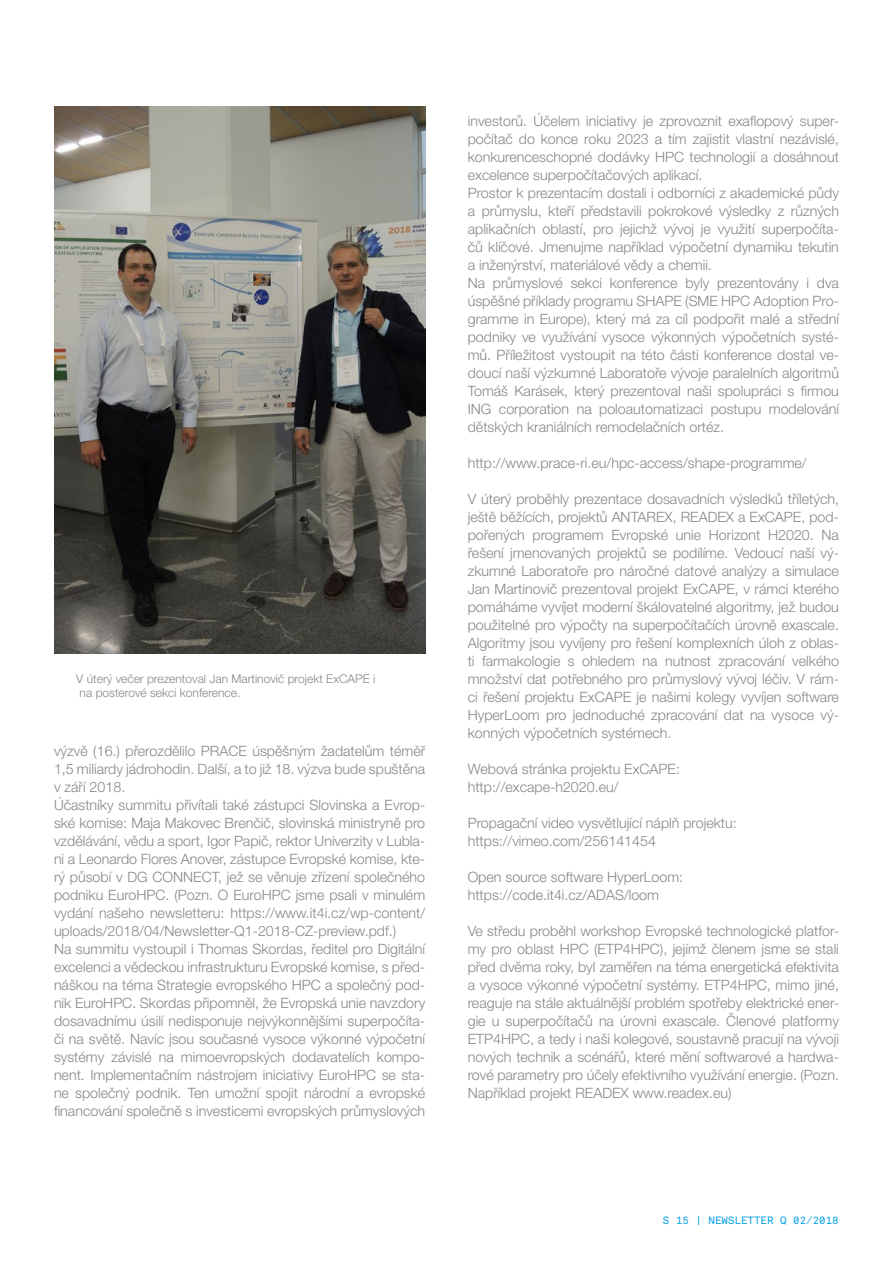
<style>
.page{position:relative;width:893px;height:1263px;background:#fff}
.page>*{position:absolute;margin:0;border:0;box-sizing:border-box;transform-origin:0 0}
.t1{font:300 14.25px/18px "Helvetica Neue LT Pro";color:#878787}
.t2{font:300 12px/14.4px "Helvetica Neue LT Pro";color:#878787}
.t3{font:10.5px "Akkurat Mono Pro";color:#009fe3}
</style>
<div class="page">
<img style="left:54px;top:106px;width:371px;height:548px">
<p class="t2" style="left:76px;top:671px;width:301px">V úterý večer prezentoval Jan Martinovič projekt ExCAPE i na posterové sekci konference.</p>
<p class="t1" style="left:54px;top:742px;width:373px">výzvě (16.) přerozdělilo PRACE úspěšným žadatelům téměř 1,5 miliardy jádrohodin. Další, a to již 18. výzva bude spuštěna v září 2018.<br>Účastníky summitu přivítali také zástupci Slovinska a Evrop&shy;ské komise: Maja Makovec Brenčič, slovinská ministryně pro vzdělávání, vědu a sport, Igor Papič, rektor Univerzity v Lubla&shy;ni a Leonardo Flores Anover, zástupce Evropské komise, kte&shy;rý působí v DG CONNECT, jež se věnuje zřízení společného podniku EuroHPC. (Pozn. O EuroHPC jsme psali v minulém vydání našeho newsletteru: https://www.it4i.cz/wp-content/ uploads/2018/04/Newsletter-Q1-2018-CZ-preview.pdf.)<br>Na summitu vystoupil i Thomas Skordas, ředitel pro Digitální excelenci a vědeckou infrastrukturu Evropské komise, s před&shy;náškou na téma Strategie evropského HPC a společný pod&shy;nik EuroHPC. Skordas připomněl, že Evropská unie navzdory dosavadnímu úsilí nedisponuje nejvýkonnějšími superpočíta&shy;či na světě. Navíc jsou současné vysoce výkonné výpočetní systémy závislé na mimoevropských dodavatelích kompo&shy;nent. Implementačním nástrojem iniciativy EuroHPC se sta&shy;ne společný podnik. Ten umožní spojit národní a evropské financování společně s investicemi evropských průmyslových</p>
<p class="t1" style="left:468px;top:112px;width:373px">investorů. Účelem iniciativy je zprovoznit exaflopový super&shy;počítač do konce roku 2023 a tím zajistit vlastní nezávislé, konkurenceschopné dodávky HPC technologií a dosáhnout excelence superpočítačových aplikací.<br>Prostor k prezentacím dostali i odborníci z akademické půdy a průmyslu, kteří představili pokrokové výsledky z různých aplikačních oblastí, pro jejichž vývoj je využití superpočíta&shy;čů klíčové. Jmenujme například výpočetní dynamiku tekutin a inženýrství, materiálové vědy a chemii.<br>Na průmyslové sekci konference byly prezentovány i dva úspěšné příklady programu SHAPE (SME HPC Adoption Pro&shy;gramme in Europe), který má za cíl podpořit malé a střední podniky ve využívání vysoce výkonných výpočetních systé&shy;mů. Příležitost vystoupit na této části konference dostal ve&shy;doucí naší výzkumné Laboratoře vývoje paralelních algoritmů Tomáš Karásek, který prezentoval naši spolupráci s firmou ING corporation na poloautomatizaci postupu modelování dětských kraniálních remodelačních ortéz.</p>
<p class="t1" style="left:468px;top:454px;width:340px">http://www.prace-ri.eu/hpc-access/shape-programme/</p>
<p class="t1" style="left:468px;top:490px;width:373px;text-align:justify">V úterý proběhly prezentace dosavadních výsledků tříletých, ještě běžících, projektů ANTAREX, READEX a ExCAPE, pod&shy;pořených programem Evropské unie Horizont H2020. Na řešení jmenovaných projektů se podílíme. Vedoucí naší vý&shy;zkumné Laboratoře pro náročné datové analýzy a simulace Jan Martinovič prezentoval projekt ExCAPE, v rámci kterého pomáháme vyvíjet moderní škálovatelné algoritmy, jež budou použitelné pro výpočty na superpočítačích úrovně exascale.<br>Algoritmy jsou vyvíjeny pro řešení komplexních úloh z oblas&shy;ti farmakologie s ohledem na nutnost zpracování velkého množství dat potřebného pro průmyslový vývoj léčiv. V rám&shy;ci řešení projektu ExCAPE je našimi kolegy vyvíjen software HyperLoom pro jednoduché zpracování dat na vysoce vý&shy;konných výpočetních systémech.</p>
<p class="t1" style="left:468px;top:760px;width:214px">Webová stránka projektu ExCAPE: http://excape-h2020.eu/</p>
<p class="t1" style="left:468px;top:814px;width:270px">Propagační video vysvětlující náplň projektu: https://vimeo.com/256141454</p>
<p class="t1" style="left:468px;top:868px;width:217px">Open source software HyperLoom: https://code.it4i.cz/ADAS/loom</p>
<p class="t1" style="left:468px;top:922px;width:373px;text-align:justify">Ve středu proběhl workshop Evropské technologické platfor&shy;my pro oblast HPC (ETP4HPC), jejímž členem jsme se stali před dvěma roky, byl zaměřen na téma energetická efektivita a vysoce výkonné výpočetní systémy. ETP4HPC, mimo jiné, reaguje na stále aktuálnější problém spotřeby elektrické ener&shy;gie u superpočítačů na úrovni exascale. Členové platformy ETP4HPC, a tedy i naši kolegové, soustavně pracují na vývoji nových technik a scénářů, které mění softwarové a hardwa&shy;rové parametry pro účely efektivního využívání energie. (Pozn.<br>Například projekt READEX www.readex.eu)</p>
<p class="t3" style="left:663px;top:1214px;width:177px">S 15 | NEWSLETTER Q 02/2018</p>
</div>
